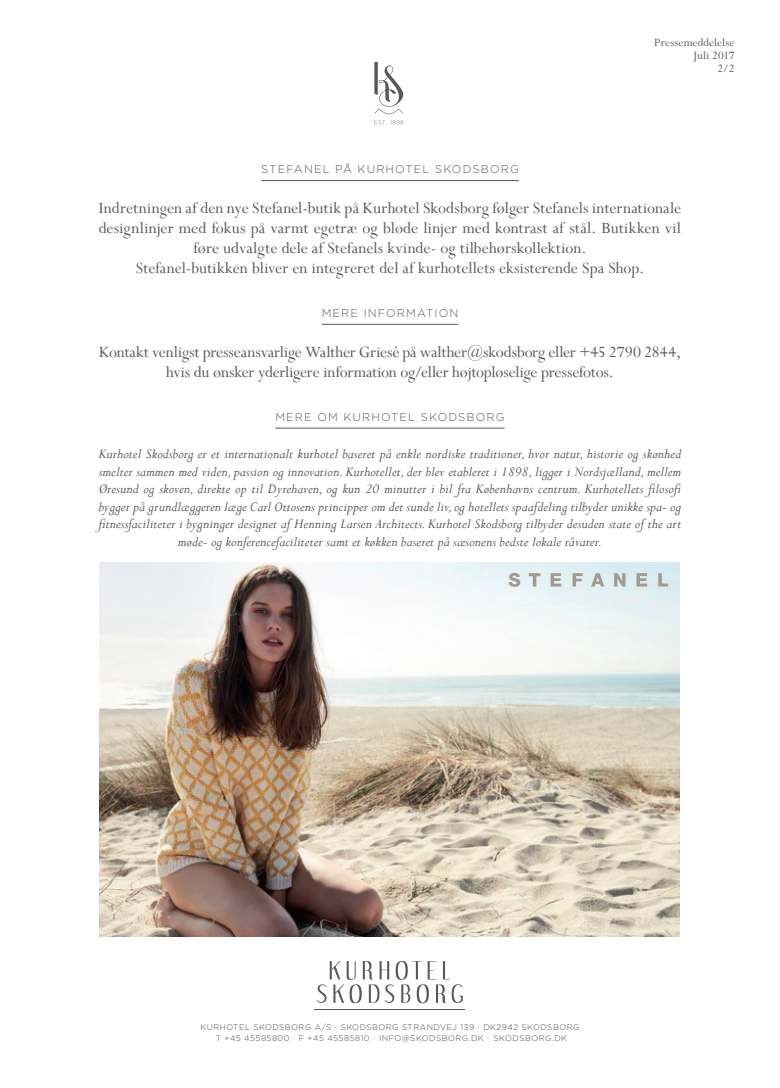
<style>
.page{position:relative;width:780px;height:1088px;background:#fff}
.page>*{position:absolute;margin:0;border:0;box-sizing:border-box;transform-origin:0 0}
.t1{font:17.5px/20px "Perpetua";letter-spacing:-.005em;color:#57585a;text-align:center}
.t2{font:italic 15px/17.5px "Perpetua";letter-spacing:.005em;color:#57585a;text-align:center}
.t3{font:12.5px/13.2px "Perpetua";color:#57585a;text-align:right}
.t4{font:300 11.25px "Gotham";letter-spacing:.1em;color:#57585a}
.t5{font:300 8.12px/11.2px "Gotham";letter-spacing:.06em;color:#444749;text-align:center}
</style>
<div class="page">
<svg style="left:374px;top:120px;width:29px;height:5px"></svg>
<svg style="left:374px;top:62px;width:30px;height:52px"></svg>
<svg style="left:317px;top:961px;width:146px;height:42px"></svg>
<hr style="left:315px;top:1009px;width:150px;height:1px;background:#57585a">
<hr style="left:261px;top:180px;width:258px;height:1px;background:#57585a">
<hr style="left:322px;top:324px;width:136px;height:1px;background:#57585a">
<hr style="left:275px;top:428px;width:229px;height:1px;background:#57585a">
<img style="left:100px;top:563px;width:579px;height:374px">
<svg style="left:508px;top:573px;width:160px;height:14px;background:#cbd3d2"></svg>
<p class="t3" style="left:654px;top:36px;width:82px">Pressemeddelelse</p>
<p class="t3" style="left:693px;top:49px;width:43px">Juli 2017<br>2/2</p>
<p class="t4" style="left:261px;top:162px;width:259px">STEFANEL PÅ KURHOTEL SKODSBORG</p>
<p class="t1" style="left:99px;top:198px;width:584px">Indretningen af den nye Stefanel-butik på Kurhotel Skodsborg følger Stefanels internationale designlinjer med fokus på varmt egetræ og bløde linjer med kontrast af stål. Butikken vil føre udvalgte dele af Stefanels kvinde- og tilbehørskollektion.<br>Stefanel-butikken bliver en integreret del af kurhotellets eksisterende Spa Shop.</p>
<p class="t4" style="left:322px;top:306px;width:138px">MERE INFORMATION</p>
<p class="t1" style="left:99px;top:341px;width:584px">Kontakt venligst presseansvarlige Walther Griesé på walther@skodsborg eller +45 2790 2844, hvis du ønsker yderligere information og/eller højtopløselige pressefotos.</p>
<p class="t4" style="left:275px;top:409px;width:231px">MERE OM KURHOTEL SKODSBORG</p>
<p class="t2" style="left:99px;top:445px;width:587px">Kurhotel Skodsborg er et internationalt kurhotel baseret på enkle nordiske traditioner, hvor natur, historie og skønhed smelter sammen med viden, passion og innovation. Kurhotellet, der blev etableret i 1898, ligger i Nordsjælland, mellem Øresund og skoven, direkte op til Dyrehaven, og kun 20 minutter i bil fra Københavns centrum. Kurhotellets filosofi bygger på grundlæggeren læge Carl Ottosens principper om det sunde liv, og hotellets spaafdeling tilbyder unikke spa- og fitnessfaciliteter i bygninger designet af Henning Larsen Architects. Kurhotel Skodsborg tilbyder desuden state of the art møde- og konferencefaciliteter samt et køkken baseret på sæsonens bedste lokale råvarer.</p>
<p class="t5" style="left:200px;top:1021px;width:380px">KURHOTEL SKODSBORG A/S · SKODSBORG STRANDVEJ 139 · DK2942 SKODSBORG<br>T +45 45585800 · F +45 45585810 · INFO@SKODSBORG.DK · SKODSBORG.DK</p>
</div>
